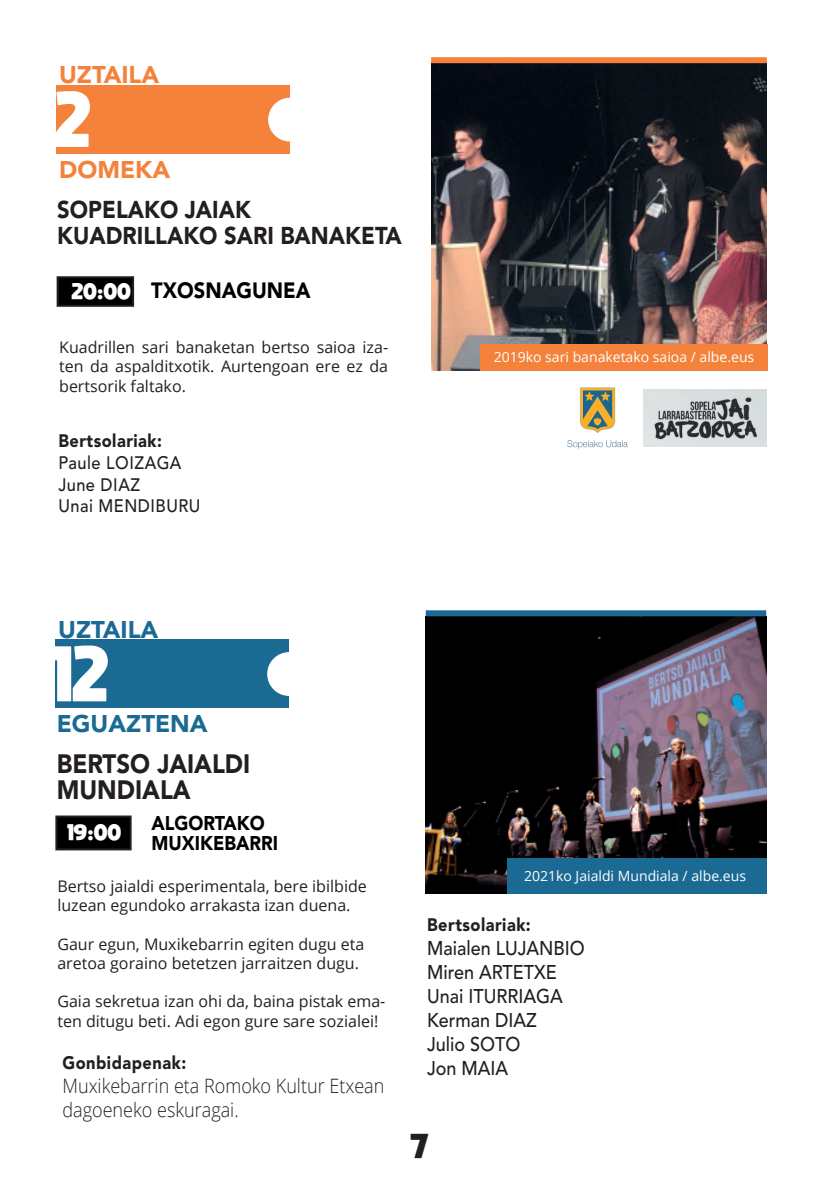
<style>
.page{position:relative;width:840px;height:1191px;background:#fff}
.page>*{position:absolute;margin:0;border:0;box-sizing:border-box;transform-origin:0 0}
.t1{font:800 55px "moon get";color:#fff;scale:.91 1}
.t2{font:900 26.4px/26px "Avenir";color:#231f20;scale:.91 1}
.t3{font:900 24.2px/26px "Avenir";color:#231f20;scale:.91 1}
.t4{font:900 24px "Avenir";color:#1b6a93}
.t5{font:900 24px "Avenir";color:#f4823b}
.t6{font:800 24px "moon get";color:#231f20}
.t7{font:900 22px "Avenir";color:#000;scale:.91 1}
.t8{font:500 19.8px/24px "Avenir";color:#231f20;scale:.91 1}
.t9{font:300 19.8px/24px "Open Sans";color:#231f20;scale:.91 1}
.t10{font:900 19.8px/20px "Avenir";color:#000;scale:.91 1}
.t11{font:900 18px "Avenir";letter-spacing:.03em;color:#231f20;scale:.91 1}
.t12{font:500 18px/21.6px "Avenir";letter-spacing:.03em;color:#231f20;scale:.91 1}
.t13{font:16px/19.2px "Open Sans";color:#231f20}
.t14{font:800 16px "moon get";color:#fff}
.t15{font:14px "Open Sans";color:#fff}
.s1{font-family:"moon get";font-weight:800;font-size:16px;color:#fff}
</style>
<div class="page">
<div style="left:58px;top:277px;width:75px;height:29px;background:#000"></div>
<div style="left:57px;top:276px;width:77px;height:31px;border:2px solid #231f20"></div>
<div style="left:56px;top:86px;width:234px;height:68px;background:#f4823b"></div>
<div style="left:268px;top:98px;width:43px;height:43px;background:#fff;border-radius:50%"></div>
<img style="left:431px;top:63px;width:335px;height:307px">
<div style="left:431px;top:57px;width:335px;height:6px;background:#f4823b"></div>
<div style="left:480px;top:344px;width:287px;height:26px;background:#f4823b"></div>
<img style="left:643px;top:390px;width:123px;height:56px">
<img style="left:425px;top:616px;width:341px;height:277px">
<div style="left:55px;top:640px;width:234px;height:68px;background:#1b6a93"></div>
<div style="left:267px;top:652px;width:43px;height:44px;background:#fff;border-radius:50%"></div>
<div style="left:425px;top:610px;width:340px;height:6px;background:#1b6a93"></div>
<div style="left:507px;top:858px;width:259px;height:35px;background:#1b6a93"></div>
<div style="left:56px;top:816px;width:74px;height:33px;background:#000"></div>
<div style="left:55px;top:815px;width:76px;height:35px;border:2px solid #231f20"></div>
<img style="left:567px;top:387px;width:61px;height:62px">
<h3 class="t5" style="left:59px;top:57px;width:102px">UZTAILA</h3>
<h1 class="t1" style="left:55px;top:85px;width:42px">2</h1>
<h3 class="t5" style="left:59px;top:152px;width:113px">DOMEKA</h3>
<h3 class="t3" style="left:57px;top:198px;width:380px">SOPELAKO JAIAK<br>KUADRILLAKO SARI BANAKETA</h3>
<h3 class="t7" style="left:72px;top:274px;width:264px"><span class="s1">20:00</span> TXOSNAGUNEA</h3>
<p class="t13" style="left:59px;top:337px;width:330px;text-align:justify">Kuadrillen sari banaketan bertso saioa iza&shy;ten da aspalditxotik. Aurtengoan ere ez da bertsorik faltako.</p>
<p class="t11" style="left:58px;top:428px;width:115px">Bertsolariak:</p>
<p class="t12" style="left:58px;top:452px;width:158px">Paule LOIZAGA<br>June DIAZ<br>Unai MENDIBURU</p>
<p class="t15" style="left:493px;top:348px;width:262px">2019ko sari banaketako saioa / albe.eus</p>
<h3 class="t4" style="left:58px;top:611px;width:102px">UZTAILA</h3>
<h1 class="t1" style="left:52px;top:639px;width:64px">12</h1>
<h3 class="t4" style="left:57px;top:706px;width:152px">EGUAZTENA</h3>
<h2 class="t2" style="left:57px;top:751px;width:214px">BERTSO JAIALDI<br>MUNDIALA</h2>
<p class="t14" style="left:67px;top:822px;width:55px">19:00</p>
<p class="t10" style="left:151px;top:814px;width:141px">ALGORTAKO<br>MUXIKEBARRI</p>
<p class="t13" style="left:57px;top:876px;width:311px">Bertso jaialdi esperimentala, bere ibilbide luzean egundoko arrakasta izan duena.</p>
<p class="t13" style="left:57px;top:934px;width:308px">Gaur egun, Muxikebarrin egiten dugu eta aretoa goraino betetzen jarraitzen dugu.</p>
<p class="t13" style="left:57px;top:991px;width:329px">Gaia sekretua izan ohi da, baina pistak ema&shy;ten ditugu beti. Adi egon gure sare sozialei!</p>
<p class="t11" style="left:62px;top:1049px;width:137px">Gonbidapenak:</p>
<p class="t9" style="left:62px;top:1073px;width:355px">Muxikebarrin eta Romoko Kultur Etxean dagoeneko eskuragai.</p>
<p class="t15" style="left:524px;top:866px;width:223px">2021ko Jaialdi Mundiala / albe.eus</p>
<p class="t11" style="left:427px;top:912px;width:115px">Bertsolariak:</p>
<p class="t8" style="left:427px;top:937px;width:175px">Maialen LUJANBIO<br>Miren ARTETXE<br>Unai ITURRIAGA<br>Kerman DIAZ<br>Julio SOTO<br>Jon MAIA</p>
<h3 class="t6" style="left:410px;top:1131px;width:20px">7</h3>
</div>
